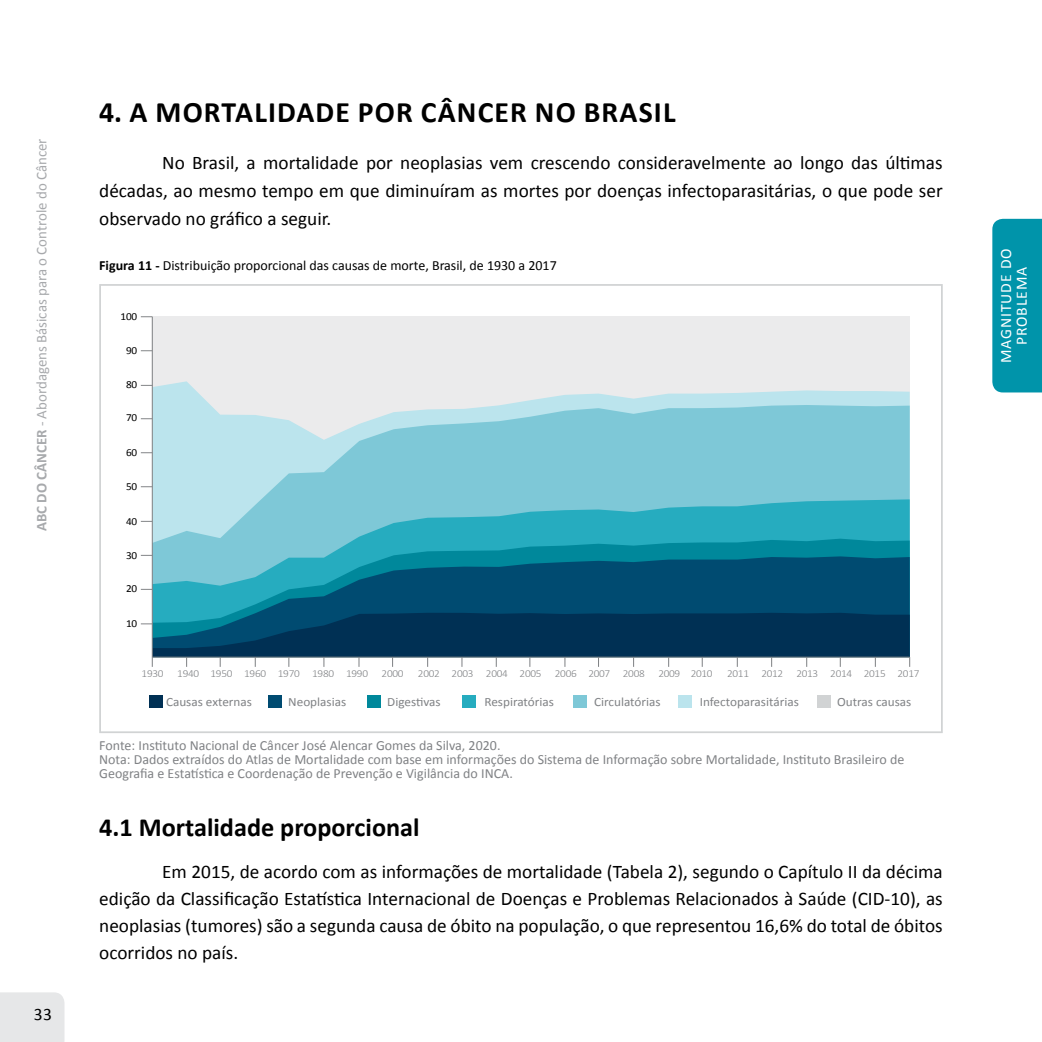
<style>
.page{position:relative;width:1042px;height:1042px;background:#fff}
.page>*{position:absolute;margin:0;border:0;box-sizing:border-box;transform-origin:0 0}
.TIT1{font:700 29.75px "Calibri";letter-spacing:.04em;color:#000}
.TIT2{font:700 26.25px "Calibri";color:#000}
.t1{font:19.25px/27.1px "Calibri";color:#000;text-align:justify}
.t2{font:17.5px "Calibri";color:#000}
.t3{font:15.75px/15.8px "Calibri";letter-spacing:.06em;color:#fff;text-align:center}
.t4{font:14.88px "Calibri";color:#a7a9ac}
.t5{font:14px/14px "Calibri";color:#808285}
.t6{font:14px "Calibri";color:#000}
.t7{font:12.6px "Calibri";color:#808285;scale:1.04 1}
.t8{font:300 10.85px "Calibri";letter-spacing:-.025em;color:#808285;scale:1.04 1}
.t9{font:10.85px "Calibri";letter-spacing:-.025em;color:#000;scale:1.04 1}
.s1{font-weight:700}
</style>
<div class="page">
<div style="left:0;top:992px;width:64px;height:50px;background:#e6e7e8"></div>
<div style="left:992px;top:219px;width:50px;height:173px;background:#0094aa"></div>
<div style="left:152px;top:317px;width:757px;height:340px;background:#ebebec"></div>
<svg style="left:153px;top:381px;width:756px;height:24px"></svg>
<svg style="left:153px;top:405px;width:756px;height:94px;background:#92d0dd"></svg>
<svg style="left:153px;top:499px;width:756px;height:40px;background:#56bccc"></svg>
<svg style="left:153px;top:539px;width:756px;height:17px;background:#2aa2b4"></svg>
<svg style="left:153px;top:556px;width:756px;height:57px;background:#0e6787"></svg>
<div style="left:149px;top:695px;width:13px;height:13px;background:#003054"></div>
<div style="left:268px;top:695px;width:14px;height:13px;background:#004b71"></div>
<div style="left:817px;top:695px;width:13px;height:13px;background:#d1d3d4"></div>
<div style="left:367px;top:695px;width:13px;height:13px;background:#00889b"></div>
<div style="left:462px;top:695px;width:13px;height:13px;background:#26acbf"></div>
<div style="left:574px;top:695px;width:13px;height:13px;background:#7ec8d7"></div>
<div style="left:679px;top:695px;width:13px;height:13px;background:#bbe4ed"></div>
<hr style="left:152px;top:317px;width:1px;height:340px;background:#808285">
<svg style="left:141px;top:613px;width:769px;height:54px"></svg>
<div style="left:99px;top:284px;width:844px;height:449px;border:2px solid #d1d3d4"></div>
<p class="t4" style="left:32px;top:531px;width:394px;rotate:-90deg"><span class="s1">ABC DO CÂNCER</span> - Abordagens Básicas para o Controle do Câncer</p>
<p class="t2" style="left:34px;top:1003px;width:20px">33</p>
<p class="TIT1" style="left:99px;top:93px;width:578px">4. A MORTALIDADE POR CÂNCER NO BRASIL</p>
<p class="t1" style="left:99px;top:149px;width:845px;line-height:28px;text-indent:63px">No Brasil, a mortalidade por neoplasias vem crescendo consideravelmente ao longo das últimas décadas, ao mesmo tempo em que diminuíram as mortes por doenças infectoparasitárias, o que pode ser observado no gráfico a seguir.</p>
<p class="t6" style="left:99px;top:257px;width:459px"><span class="s1">Figura 11 -</span> Distribuição proporcional das causas de morte, Brasil, de 1930 a 2017</p>
<p class="t9" style="left:121px;top:310px;width:17px">100</p>
<p class="t9" style="left:126px;top:343px;width:12px">90</p>
<p class="t9" style="left:126px;top:378px;width:12px">80</p>
<p class="t9" style="left:126px;top:411px;width:12px">70</p>
<p class="t9" style="left:126px;top:446px;width:12px">60</p>
<p class="t9" style="left:126px;top:479px;width:12px">50</p>
<p class="t9" style="left:126px;top:514px;width:12px">40</p>
<p class="t9" style="left:126px;top:548px;width:12px">30</p>
<p class="t9" style="left:126px;top:581px;width:12px">20</p>
<p class="t9" style="left:126px;top:616px;width:12px">10</p>
<p class="t8" style="left:142px;top:667px;width:23px">1930</p>
<p class="t8" style="left:177px;top:667px;width:185px">1940 1950 1960 1970 1980 1990</p>
<p class="t8" style="left:382px;top:667px;width:23px">2000</p>
<p class="t8" style="left:418px;top:667px;width:220px">2002 2003 2004 2005 2006 2007 2008</p>
<p class="t8" style="left:658px;top:667px;width:54px">2009 2010</p>
<p class="t8" style="left:727px;top:667px;width:186px">2011 2012 2013 2014 2015 2017</p>
<p class="t7" style="left:166px;top:694px;width:84px">Causas externas</p>
<p class="t7" style="left:288px;top:694px;width:57px">Neoplasias</p>
<p class="t7" style="left:387px;top:694px;width:53px">Digestivas</p>
<p class="t7" style="left:484px;top:694px;width:68px">Respiratórias</p>
<p class="t7" style="left:594px;top:694px;width:66px">Circulatórias</p>
<p class="t7" style="left:700px;top:694px;width:97px">Infectoparasitárias</p>
<p class="t7" style="left:837px;top:694px;width:73px">Outras causas</p>
<p class="t5" style="left:99px;top:739px;width:403px">Fonte: Instituto Nacional de Câncer José Alencar Gomes da Silva, 2020.</p>
<p class="t5" style="left:99px;top:753px;width:806px">Nota: Dados extraídos do Atlas de Mortalidade com base em informações do Sistema de Informação sobre Mortalidade, Instituto Brasileiro de<br>Geografia e Estatística e Coordenação de Prevenção e Vigilância do INCA.</p>
<p class="TIT2" style="left:99px;top:810px;width:322px">4.1 Mortalidade proporcional</p>
<p class="t1" style="left:99px;top:858px;width:845px;text-indent:63px">Em 2015, de acordo com as informações de mortalidade (Tabela 2), segundo o Capítulo II da décima edição da Classificação Estatística Internacional de Doenças e Problemas Relacionados à Saúde (CID-10), as neoplasias (tumores) são a segunda causa de óbito na população, o que representou 16,6% do total de óbitos ocorridos no país.</p>
<p class="t3" style="left:998px;top:363px;width:116px;rotate:-90deg">MAGNITUDE DO<br>PROBLEMA</p>
</div>
